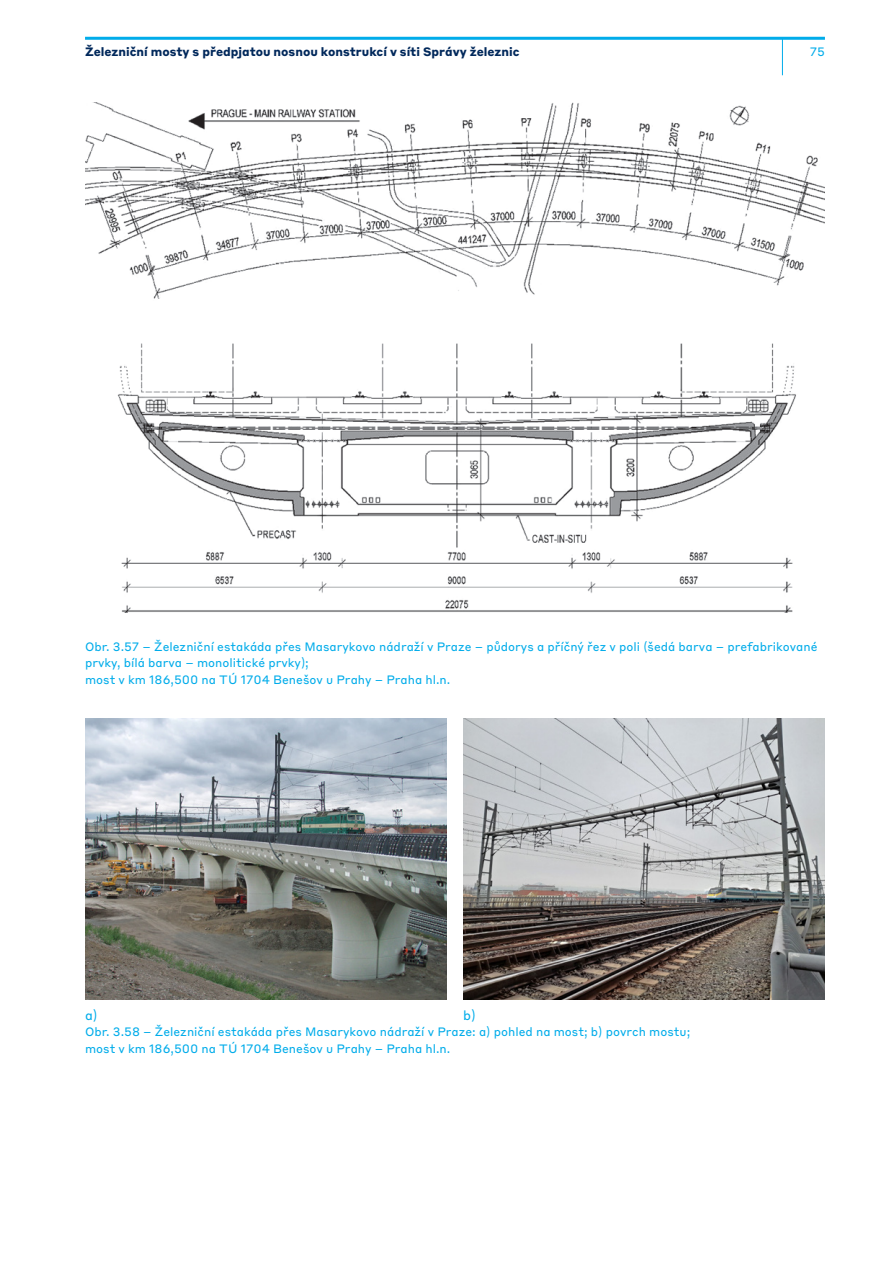
<style>
.page{position:relative;width:893px;height:1263px;background:#fff}
.page>*{position:absolute;margin:0;border:0;box-sizing:border-box;transform-origin:0 0}
.t1{font:13.05px "Styrene BLC";color:#00acea}
.popisek{font:12px "Styrene BLC";color:#00acea}
.t2{font:700 12px "Styrene BLC";color:#00285b}
.t3{font:12px "Styrene ALC";color:#00acea}
</style>
<div class="page">
<hr style="left:85px;top:37px;width:740px;height:3px;background:#00acea">
<hr style="left:782px;top:38px;width:1px;height:37px;background:#00acea">
<img style="left:85px;top:102px;width:740px;height:511px">
<img style="left:85px;top:719px;width:361px;height:280px">
<img style="left:463px;top:719px;width:362px;height:280px">
<p class="t2" style="left:85px;top:41px;width:436px">Železniční mosty s předpjatou nosnou konstrukcí v síti Správy železnic</p>
<p class="t3" style="left:810px;top:41px;width:17px">75</p>
<p class="popisek" style="left:85px;top:636px;width:734px">Obr. 3.57 – Železniční estakáda přes Masarykovo nádraží v Praze – půdorys a příčný řez v poli (šedá barva – prefabrikované</p>
<p class="popisek" style="left:85px;top:653px;width:225px">prvky, bílá barva – monolitické prvky);</p>
<p class="popisek" style="left:85px;top:669px;width:367px">most v km 186,500 na TÚ 1704 Benešov u Prahy – Praha hl.n.</p>
<p class="t1" style="left:85px;top:1004px;width:14px">a)</p>
<p class="t1" style="left:463px;top:1004px;width:14px">b)</p>
<p class="popisek" style="left:85px;top:1022px;width:607px">Obr. 3.58 – Železniční estakáda přes Masarykovo nádraží v Praze: a) pohled na most; b) povrch mostu;</p>
<p class="popisek" style="left:85px;top:1038px;width:367px">most v km 186,500 na TÚ 1704 Benešov u Prahy – Praha hl.n.</p>
</div>
